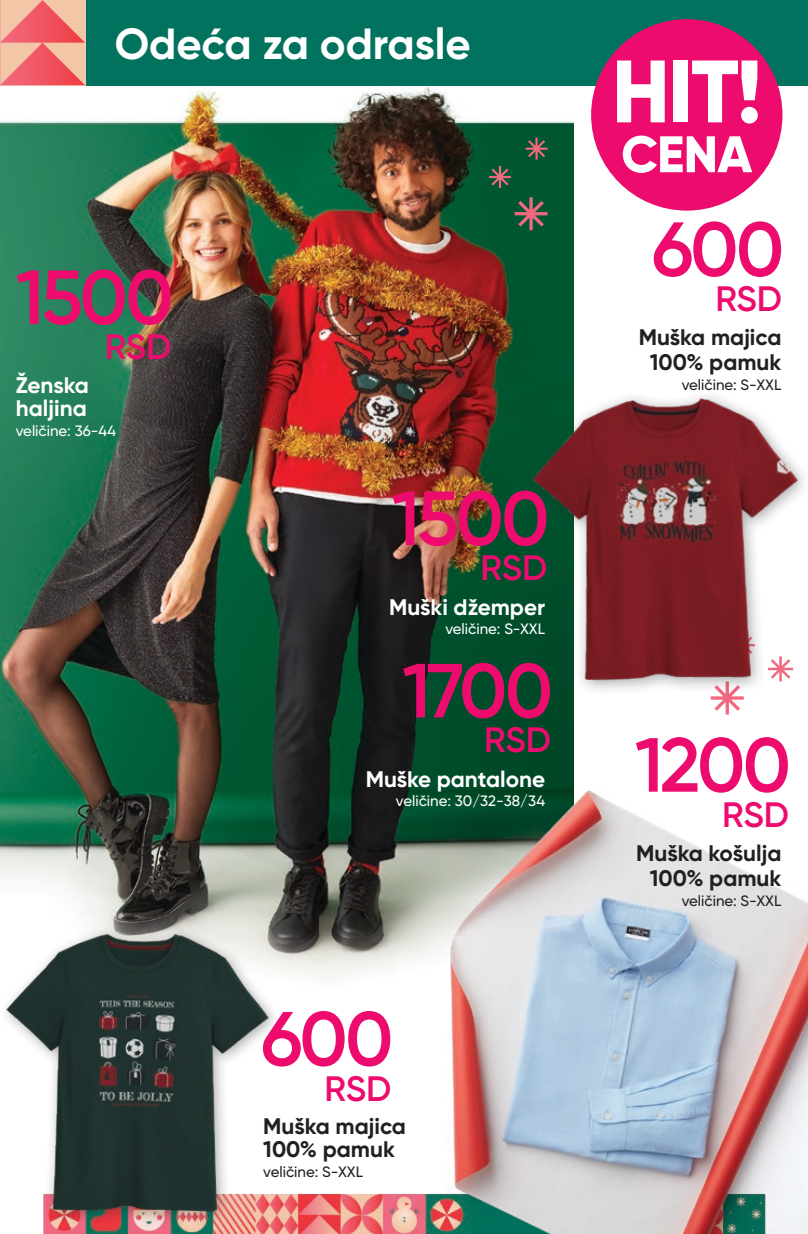
<style>
.page{position:relative;width:808px;height:1234px;background:#fff}
.page>*{position:absolute;margin:0;border:0;box-sizing:border-box;transform-origin:0 0}
.t1{font:800 88.2px "Gilroy";color:#fff}
.t2{font:600 76.5px "Gilroy";letter-spacing:-.04em;color:#ed0c6e}
.t3{font:800 51.3px "Gilroy";color:#fff}
.t4{font:700 43.5px "Gilroy";letter-spacing:-.005em;color:#fff}
.t5{font:600 35.25px "Gilroy";letter-spacing:-.005em;color:#ed0c6e}
.t6{font:700 22.5px/25.2px "Gilroy";color:#231f20;text-align:right}
.t7{font:700 22.5px/22.5px "Gilroy";color:#fff}
.t8{font:500 15px "Gilroy";color:#fff}
.t9{font:500 15px "Gilroy";color:#231f20}
</style>
<div class="page">
<img style="left:294px;top:1193px;width:104px;height:40px">
<img style="left:0;top:85px;width:573px;height:893px">
<img style="left:398px;top:779px;width:410px;height:454px">
<img style="left:0;top:881px;width:294px;height:352px">
<div style="left:0;top:0;width:808px;height:85px;background:#00725e"></div>
<svg style="left:0;top:0;width:85px;height:85px;background:#f18c83"></svg>
<svg style="left:514px;top:197px;width:33px;height:33px"></svg>
<svg style="left:489px;top:166px;width:22px;height:22px"></svg>
<svg style="left:526px;top:138px;width:21px;height:22px"></svg>
<img style="left:0;top:320px;width:19px;height:350px">
<img style="left:503px;top:343px;width:301px;height:393px">
<div style="left:591px;top:19px;width:191px;height:191px;background:#ed0c6e;border-radius:50%"></div>
<h3 class="t4" style="left:115px;top:17px;width:357px">Odeća za odrasle</h3>
<h2 class="t2" style="left:16px;top:250px;width:159px">1500</h2>
<h3 class="t5" style="left:105px;top:325px;width:68px">RSD</h3>
<p class="t7" style="left:16px;top:374px;width:75px">Ženska haljina</p>
<p class="t8" style="left:16px;top:421px;width:102px">veličine: 36-44</p>
<h2 class="t2" style="left:392px;top:471px;width:159px">1500</h2>
<h3 class="t5" style="left:481px;top:546px;width:68px">RSD</h3>
<p class="t7" style="left:389px;top:595px;width:158px">Muški džemper</p>
<p class="t8" style="left:445px;top:619px;width:101px">veličine: S-XXL</p>
<h1 class="t1" style="left:612px;top:36px;width:152px">HIT!</h1>
<h3 class="t3" style="left:621px;top:122px;width:132px">CENA</h3>
<h2 class="t2" style="left:652px;top:202px;width:134px">600</h2>
<h3 class="t5" style="left:715px;top:277px;width:68px">RSD</h3>
<p class="t6" style="left:639px;top:324px;width:144px;text-align:center">Muška majica<br>100% pamuk</p>
<p class="t9" style="left:682px;top:375px;width:101px">veličine: S-XXL</p>
<h2 class="t2" style="left:402px;top:643px;width:152px">1700</h2>
<h3 class="t5" style="left:484px;top:718px;width:68px">RSD</h3>
<h2 class="t2" style="left:635px;top:717px;width:157px">1200</h2>
<h3 class="t5" style="left:722px;top:792px;width:68px">RSD</h3>
<p class="t7" style="left:366px;top:767px;width:181px">Muške pantalone</p>
<p class="t8" style="left:396px;top:791px;width:151px">veličine: 30/32-38/34</p>
<h2 class="t2" style="left:261px;top:991px;width:134px">600</h2>
<h3 class="t5" style="left:324px;top:1066px;width:68px">RSD</h3>
<p class="t6" style="left:263px;top:1114px;width:144px;line-height:22.5px;text-align:left">Muška majica<br>100% pamuk</p>
<p class="t9" style="left:263px;top:1161px;width:101px">veličine: S-XXL</p>
<p class="t6" style="left:636px;top:840px;width:147px">Muška košulja<br>100% pamuk</p>
<p class="t9" style="left:682px;top:891px;width:101px">veličine: S-XXL</p>
</div>
